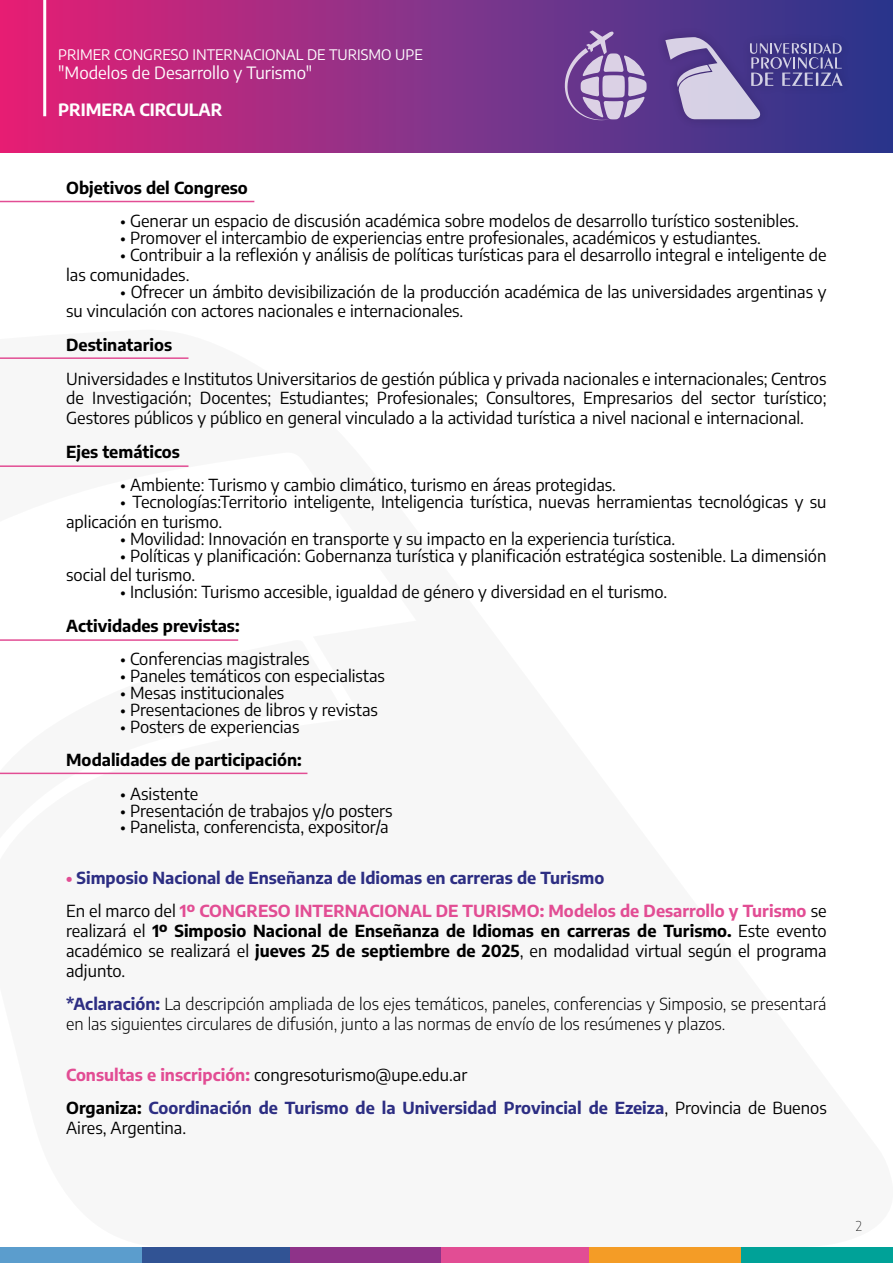
<style>
.page{position:relative;width:893px;height:1263px;background:#fff}
.page>*{position:absolute;margin:0;border:0;box-sizing:border-box;transform-origin:0 0}
.t1{font:16.8px "Encode Sans";color:#fff}
.t2{font:700 16.8px "Encode Sans";color:#fff}
.t3{font:16.5px/19.8px "Encode Sans";color:#000}
.t4{font:300 16.5px/19.8px "Encode Sans";color:#000}
.t5{font:700 16.5px/33.6px "Encode Sans";color:#e24d94}
.t6{font:700 16.5px/33.6px "Encode Sans";color:#2d2e83}
.t7{font:700 16.5px "Encode Sans";color:#000}
.t8{font:14.4px "Encode Sans";color:#fff}
.t9{font:100 13.5px "Encode Sans";color:#000}
.s1{color:#2d2e83}
.s2{font-weight:400;color:#000}
.s3{font-weight:700}
.s4{font-weight:700;color:#2d2e83}
.s5{color:#e24d94}
.s6{color:#000}
</style>
<div class="page">
<svg style="left:0;top:640px;width:308px;height:135px"></svg>
<div style="left:0;top:1px;width:893px;height:152px;background:linear-gradient(to right,#e4247a,#253b91)"></div>
<div style="left:0;top:1248px;width:151px;height:15px;background:#5b9dcd"></div>
<div style="left:142px;top:1248px;width:152px;height:15px;background:#315394"></div>
<div style="left:290px;top:1248px;width:153px;height:15px;background:#8e3389"></div>
<div style="left:442px;top:1248px;width:152px;height:15px;background:#e24d94"></div>
<div style="left:589px;top:1248px;width:153px;height:15px;background:#f49c26"></div>
<div style="left:741px;top:1248px;width:152px;height:15px;background:#00a298"></div>
<hr style="left:0;top:357px;width:188px;height:2px;background:#e24d94">
<hr style="left:0;top:201px;width:254px;height:1px;background:#e24d94">
<hr style="left:0;top:465px;width:188px;height:2px;background:#e24d94">
<hr style="left:0;top:639px;width:238px;height:2px;background:#e24d94">
<hr style="left:0;top:773px;width:307px;height:1px;background:#e24d94">
<hr style="left:43px;top:0;width:3px;height:116px;background:#fff">
<img style="left:652px;top:24px;width:204px;height:109px">
<svg style="left:665px;top:37px;width:177px;height:82px;background:#7369a7"></svg>
<svg style="left:565px;top:30px;width:82px;height:90px;background:#9173af"></svg>
<p class="t8" style="left:58px;top:45px;width:366px">PRIMER CONGRESO INTERNACIONAL DE TURISMO UPE</p>
<p class="t1" style="left:58px;top:61px;width:255px">"Modelos de Desarrollo y Turismo"</p>
<p class="t2" style="left:58px;top:98px;width:166px">PRIMERA CIRCULAR</p>
<p class="t7" style="left:66px;top:176px;width:183px">Objetivos del Congreso</p>
<p class="t3" style="left:120px;top:211px;width:680px">• Generar un espacio de discusión académica sobre modelos de desarrollo turístico sostenibles.</p>
<p class="t3" style="left:120px;top:227px;width:642px">• Promover el intercambio de experiencias entre profesionales, académicos y estudiantes.</p>
<p class="t3" style="left:66px;top:244px;width:762px;text-indent:54px">• Contribuir a la reflexión y análisis de políticas turísticas para el desarrollo integral e inteligente de las comunidades.</p>
<p class="t3" style="left:66px;top:281px;width:762px;text-indent:54px">• Ofrecer un ámbito devisibilización de la producción académica de las universidades argentinas y su vinculación con actores nacionales e internacionales.</p>
<p class="t7" style="left:66px;top:333px;width:107px">Destinatarios</p>
<p class="t3" style="left:66px;top:368px;width:762px;text-align:justify">Universidades e Institutos Universitarios de gestión pública y privada nacionales e internacionales; Centros de Investigación; Docentes; Estudiantes; Profesionales; Consultores, Empresarios del sector turístico; Gestores públicos y público en general vinculado a la actividad turística a nivel nacional e internacional.</p>
<p class="t7" style="left:66px;top:440px;width:115px">Ejes temáticos</p>
<p class="t3" style="left:120px;top:475px;width:497px">• Ambiente: Turismo y cambio climático, turismo en áreas protegidas.</p>
<p class="t3" style="left:66px;top:491px;width:762px;text-indent:54px">• Tecnologías:Territorio inteligente, Inteligencia turística, nuevas herramientas tecnológicas y su aplicación en turismo.</p>
<p class="t3" style="left:120px;top:528px;width:557px">• Movilidad: Innovación en transporte y su impacto en la experiencia turística.</p>
<p class="t3" style="left:66px;top:545px;width:762px;text-indent:54px">• Políticas y planificación: Gobernanza turística y planificación estratégica sostenible. La dimensión social del turismo.</p>
<p class="t3" style="left:120px;top:581px;width:548px">• Inclusión: Turismo accesible, igualdad de género y diversidad en el turismo.</p>
<p class="t7" style="left:66px;top:614px;width:175px">Actividades previstas:</p>
<p class="t3" style="left:120px;top:649px;width:191px">• Conferencias magistrales</p>
<p class="t3" style="left:120px;top:665px;width:266px">• Paneles temáticos con especialistas</p>
<p class="t3" style="left:120px;top:682px;width:166px">• Mesas institucionales</p>
<p class="t3" style="left:120px;top:699px;width:259px">• Presentaciones de libros y revistas</p>
<p class="t3" style="left:120px;top:716px;width:181px">• Posters de experiencias</p>
<p class="t7" style="left:66px;top:749px;width:237px">Modalidades de participación:</p>
<p class="t3" style="left:120px;top:783px;width:80px">• Asistente</p>
<p class="t3" style="left:120px;top:800px;width:274px">• Presentación de trabajos y/o posters</p>
<p class="t3" style="left:120px;top:817px;width:270px">• Panelista, conferencista, expositor/a</p>
<p class="t5" style="left:66px;top:860px;width:762px">• <span class="s1">Simposio Nacional de Enseñanza de Idiomas en carreras de Turismo<br></span><span class="s2">En el marco del</span> 1º CONGRESO INTERNACIONAL DE TURISMO: Modelos de Desarrollo y Turismo <span class="s2">se</span></p>
<p class="t3" style="left:66px;top:920px;width:762px;text-align:justify">realizará el <span class="s3">1º Simposio Nacional de Enseñanza de Idiomas en carreras de Turismo.</span> Este evento académico se realizará el <span class="s3">jueves 25 de septiembre de 2025</span>, en modalidad virtual según el programa adjunto.</p>
<p class="t4" style="left:66px;top:994px;width:762px"><span class="s4">*Aclaración:</span> La descripción ampliada de los ejes temáticos, paneles, conferencias y Simposio, se presentará en las siguientes circulares de difusión, junto a las normas de envío de los resúmenes y plazos.</p>
<p class="t6" style="left:66px;top:1057px;width:762px"><span class="s5">Consultas e inscripción:</span> <span class="s2">congresoturismo@upe.edu.ar<br></span><span class="s6">Organiza:</span> Coordinación de Turismo de la Universidad Provincial de Ezeiza<span class="s2">, Provincia de Buenos</span></p>
<p class="t3" style="left:66px;top:1117px;width:122px">Aires, Argentina.</p>
<p class="t9" style="left:856px;top:1217px;width:8px">2</p>
</div>
